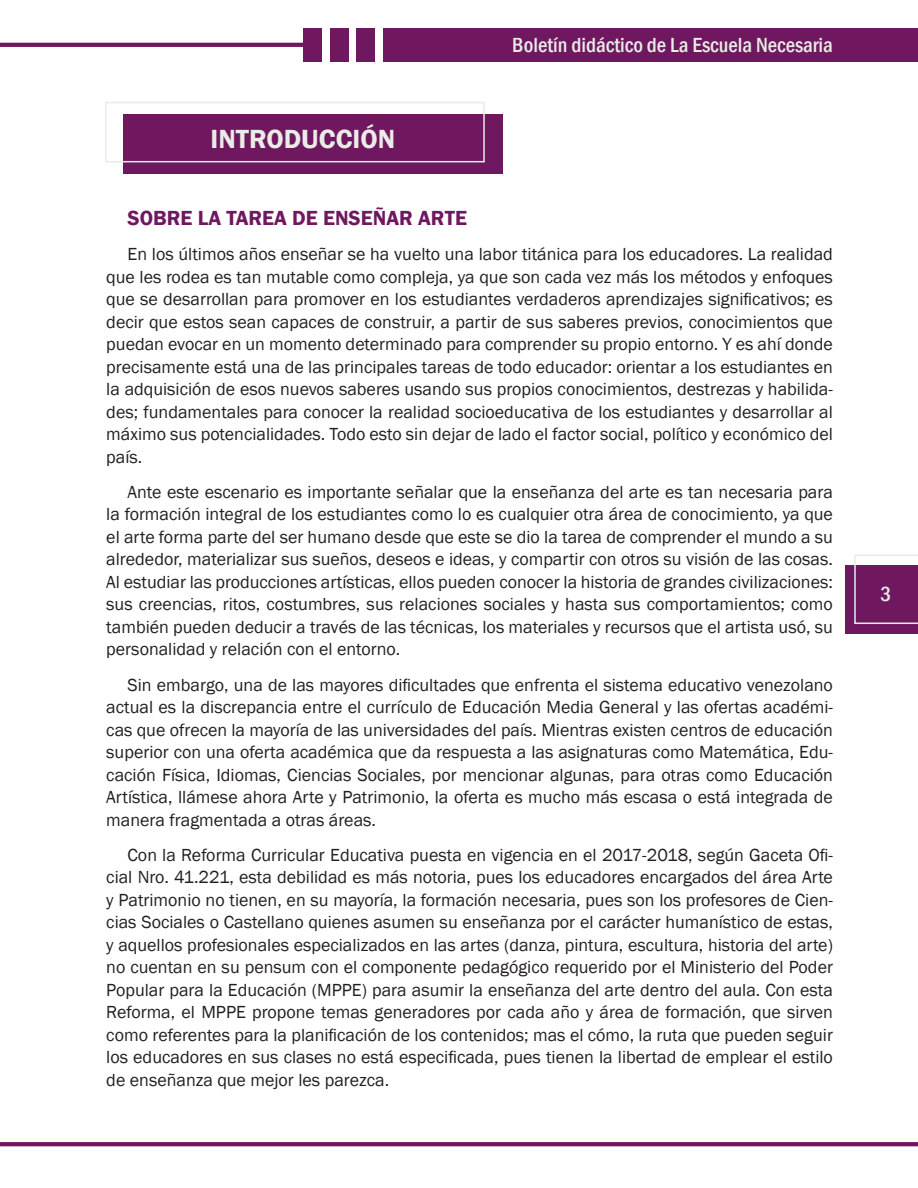
<style>
.page{position:relative;width:918px;height:1188px;background:#fff}
.page>*{position:absolute;margin:0;border:0;box-sizing:border-box;transform-origin:0 0}
.t1{font:600 27px "Franklin Gothic";color:#eaece6}
.t2{font:500 condensed 21px "Franklin Gothic";color:#eaece6}
.t3{font:600 21px "Franklin Gothic";color:#6f1860}
.t4{font:18px/22.5px "Franklin Gothic";color:#231f20;text-align:justify}
</style>
<div class="page">
<hr style="left:0;top:43px;width:304px;height:4px;background:#6f1860">
<svg style="left:0;top:1142px;width:918px;height:4px;background:#711c62"></svg>
<div style="left:845px;top:565px;width:73px;height:69px;background:#6f1860"></div>
<svg style="left:854px;top:555px;width:64px;height:69px"></svg>
<div style="left:383px;top:28px;width:535px;height:33px;background:#6f1860"></div>
<div style="left:357px;top:28px;width:18px;height:33px;background:#6f1860"></div>
<div style="left:330px;top:28px;width:18px;height:33px;background:#6f1860"></div>
<div style="left:304px;top:28px;width:18px;height:33px;background:#6f1860"></div>
<div style="left:123px;top:114px;width:380px;height:59px;background:#6f1860"></div>
<div style="left:105px;top:102px;width:380px;height:60px;border:2px solid #eaece6"></div>
<p class="t1" style="left:211px;top:122px;width:186px">INTRODUCCIÓN</p>
<p class="t2" style="left:512px;top:31px;width:322px">Boletín didáctico de La Escuela Necesaria</p>
<p class="t3" style="left:128px;top:205px;width:341px">SOBRE LA TAREA DE ENSEÑAR ARTE</p>
<p class="t4" style="left:106px;top:243px;width:728px;text-indent:21px">En los últimos años enseñar se ha vuelto una labor titánica para los educadores. La realidad que les rodea es tan mutable como compleja, ya que son cada vez más los métodos y enfoques que se desarrollan para promover en los estudiantes verdaderos aprendizajes significativos; es decir que estos sean capaces de construir, a partir de sus saberes previos, conocimientos que puedan evocar en un momento determinado para comprender su propio entorno. Y es ahí donde precisamente está una de las principales tareas de todo educador: orientar a los estudiantes en la adquisición de esos nuevos saberes usando sus propios conocimientos, destrezas y habilida&shy;des; fundamentales para conocer la realidad socioeducativa de los estudiantes y desarrollar al máximo sus potencialidades. Todo esto sin dejar de lado el factor social, político y económico del país.</p>
<p class="t4" style="left:106px;top:481px;width:728px;text-indent:21px">Ante este escenario es importante señalar que la enseñanza del arte es tan necesaria para la formación integral de los estudiantes como lo es cualquier otra área de conocimiento, ya que el arte forma parte del ser humano desde que este se dio la tarea de comprender el mundo a su alrededor, materializar sus sueños, deseos e ideas, y compartir con otros su visión de las cosas.<br>Al estudiar las producciones artísticas, ellos pueden conocer la historia de grandes civilizaciones: sus creencias, ritos, costumbres, sus relaciones sociales y hasta sus comportamientos; como también pueden deducir a través de las técnicas, los materiales y recursos que el artista usó, su personalidad y relación con el entorno.</p>
<p class="t4" style="left:106px;top:674px;width:728px;text-indent:21px">Sin embargo, una de las mayores dificultades que enfrenta el sistema educativo venezolano actual es la discrepancia entre el currículo de Educación Media General y las ofertas académi&shy;cas que ofrecen la mayoría de las universidades del país. Mientras existen centros de educación superior con una oferta académica que da respuesta a las asignaturas como Matemática, Edu&shy;cación Física, Idiomas, Ciencias Sociales, por mencionar algunas, para otras como Educación Artística, llámese ahora Arte y Patrimonio, la oferta es mucho más escasa o está integrada de manera fragmentada a otras áreas.</p>
<p class="t4" style="left:106px;top:844px;width:728px;text-indent:21px">Con la Reforma Curricular Educativa puesta en vigencia en el 2017-2018, según Gaceta Ofi&shy;cial Nro. 41.221, esta debilidad es más notoria, pues los educadores encargados del área Arte y Patrimonio no tienen, en su mayoría, la formación necesaria, pues son los profesores de Cien&shy;cias Sociales o Castellano quienes asumen su enseñanza por el carácter humanístico de estas, y aquellos profesionales especializados en las artes (danza, pintura, escultura, historia del arte) no cuentan en su pensum con el componente pedagógico requerido por el Ministerio del Poder Popular para la Educación (MPPE) para asumir la enseñanza del arte dentro del aula. Con esta Reforma, el MPPE propone temas generadores por cada año y área de formación, que sirven como referentes para la planificación de los contenidos; mas el cómo, la ruta que pueden seguir los educadores en sus clases no está especificada, pues tienen la libertad de emplear el estilo de enseñanza que mejor les parezca.</p>
<p class="t2" style="left:880px;top:581px;width:12px">3</p>
</div>
